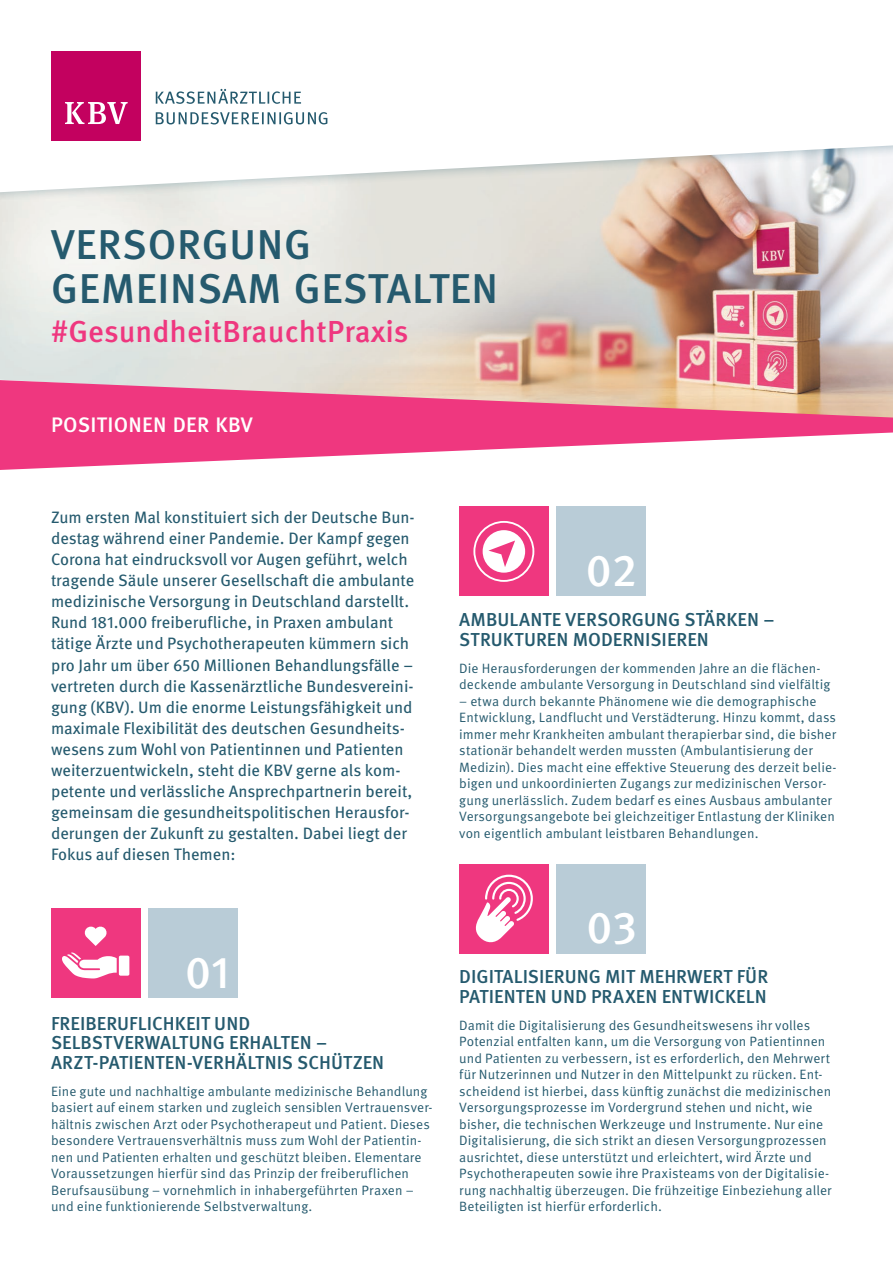
<style>
.page{position:relative;width:893px;height:1263px;background:#fff}
.page>*{position:absolute;margin:0;border:0;box-sizing:border-box;transform-origin:0 0}
.t1{font:500 45px "Meta Pro";color:#fff}
.t2{font:500 41.7px/43.5px "Meta Pro";letter-spacing:.015em;color:#255a6e}
.t3{font:500 30.45px "Meta Pro";letter-spacing:.005em;color:#ef377f}
.t4{font:500 21px "Meta Pro";letter-spacing:.015em;color:#fff}
.t5{font:500 18.75px/19.5px "Meta Pro";color:#255a6e}
.t6{font:16.5px/21px "Meta Pro";color:#255a6e}
.t7{font:13.5px/16.5px "Meta Pro Norm";letter-spacing:.005em;color:#255a6e}
</style>
<div class="page">
<img style="left:0;top:200px;width:893px;height:180px">
<svg style="left:0;top:192px;width:893px;height:8px;background:#e2ddd6"></svg>
<svg style="left:8px;top:88px;width:885px;height:104px"></svg>
<div style="left:51px;top:51px;width:90px;height:90px;background:#c3015f"></div>
<svg style="left:65px;top:102px;width:63px;height:22px"></svg>
<svg style="left:156px;top:112px;width:171px;height:12px"></svg>
<svg style="left:156px;top:89px;width:145px;height:15px"></svg>
<div style="left:148px;top:909px;width:89px;height:89px;background:#b9ccd7"></div>
<div style="left:51px;top:909px;width:89px;height:89px;background:#ef377f"></div>
<svg style="left:62px;top:952px;width:67px;height:26px"></svg>
<svg style="left:84px;top:926px;width:23px;height:20px"></svg>
<div style="left:556px;top:507px;width:90px;height:89px;background:#b9ccd7"></div>
<div style="left:459px;top:507px;width:90px;height:89px;background:#ef377f"></div>
<div style="left:483px;top:530px;width:42px;height:43px;background:#fff;border-radius:50%"></div>
<div style="left:473px;top:521px;width:61px;height:61px;border:2px solid #fff;border-radius:50%"></div>
<svg style="left:488px;top:540px;width:27px;height:27px"></svg>
<div style="left:556px;top:864px;width:90px;height:89px;background:#b9ccd7"></div>
<div style="left:459px;top:864px;width:90px;height:89px;background:#ef377f"></div>
<svg style="left:475px;top:874px;width:58px;height:69px"></svg>
<svg style="left:0;top:380px;width:893px;height:90px;fill:#ef377f"></svg>
<h2 class="t2" style="left:51px;top:220px;width:448px">VERSORGUNG<br>GEMEINSAM GESTALTEN</h2>
<h3 class="t3" style="left:51px;top:308px;width:359px">#GesundheitBrauchtPraxis</h3>
<h3 class="t4" style="left:51px;top:408px;width:203px">POSITIONEN DER KBV</h3>
<p class="t6" style="left:51px;top:506px;width:365px">Zum ersten Mal konstituiert sich der Deutsche Bun&shy;destag während einer Pandemie. Der Kampf gegen Corona hat eindrucksvoll vor Augen geführt, welch tragende Säule unserer Gesellschaft die ambulante medizinische Versorgung in Deutschland darstellt.<br>Rund 181.000 freiberufliche, in Praxen ambulant tätige Ärzte und Psychotherapeuten kümmern sich pro Jahr um über 650 Millionen Behandlungsfälle – vertreten durch die Kassenärztliche Bundesvereini&shy;gung (KBV). Um die enorme Leistungsfähigkeit und maximale Flexibilität des deutschen Gesundheits&shy;wesens zum Wohl von Patientinnen und Patienten weiterzuentwickeln, steht die KBV gerne als kom&shy;petente und verlässliche Ansprechpartnerin bereit, gemeinsam die gesundheitspolitischen Herausfor&shy;derungen der Zukunft zu gestalten. Dabei liegt der Fokus auf diesen Themen:</p>
<h1 class="t1" style="left:185px;top:937px;width:45px">01</h1>
<h3 class="t5" style="left:51px;top:1012px;width:335px">FREIBERUFLICHKEIT UND<br>SELBSTVERWALTUNG ERHALTEN –<br>ARZT-PATIENTEN-VERHÄLTNIS SCHÜTZEN</h3>
<p class="t7" style="left:51px;top:1082px;width:383px">Eine gute und nachhaltige ambulante medizinische Behandlung basiert auf einem starken und zugleich sensiblen Vertrauensver&shy;hältnis zwischen Arzt oder Psychotherapeut und Patient. Dieses besondere Vertrauensverhältnis muss zum Wohl der Patientin&shy;nen und Patienten erhalten und geschützt bleiben. Elementare Voraussetzungen hierfür sind das Prinzip der freiberuflichen Berufsausübung – vornehmlich in inhabergeführten Praxen – und eine funktionierende Selbstverwaltung.</p>
<h1 class="t1" style="left:586px;top:535px;width:53px">02</h1>
<h3 class="t5" style="left:459px;top:608px;width:317px">AMBULANTE VERSORGUNG STÄRKEN –<br>STRUKTUREN MODERNISIEREN</h3>
<p class="t7" style="left:459px;top:659px;width:373px">Die Herausforderungen der kommenden Jahre an die flächen&shy;deckende ambulante Versorgung in Deutschland sind vielfältig</p>
<p class="t7" style="left:459px;top:692px;width:379px">– etwa durch bekannte Phänomene wie die demographische Entwicklung, Landflucht und Verstädterung. Hinzu kommt, dass immer mehr Krankheiten ambulant therapierbar sind, die bisher stationär behandelt werden mussten (Ambulantisierung der Medizin). Dies macht eine effektive Steuerung des derzeit belie&shy;bigen und unkoordinierten Zugangs zur medizinischen Versor&shy;gung unerlässlich. Zudem bedarf es eines Ausbaus ambulanter Versorgungsangebote bei gleichzeitiger Entlastung der Kliniken von eigentlich ambulant leistbaren Behandlungen.</p>
<h1 class="t1" style="left:586px;top:892px;width:52px">03</h1>
<h3 class="t5" style="left:459px;top:965px;width:310px">DIGITALISIERUNG MIT MEHRWERT FÜR<br>PATIENTEN UND PRAXEN ENTWICKELN</h3>
<p class="t7" style="left:459px;top:1016px;width:374px">Damit die Digitalisierung des Gesundheitswesens ihr volles Potenzial entfalten kann, um die Versorgung von Patientinnen und Patienten zu verbessern, ist es erforderlich, den Mehrwert für Nutzerinnen und Nutzer in den Mittelpunkt zu rücken. Ent&shy;scheidend ist hierbei, dass künftig zunächst die medizinischen Versorgungsprozesse im Vordergrund stehen und nicht, wie bisher, die technischen Werkzeuge und Instrumente. Nur eine Digitalisierung, die sich strikt an diesen Versorgungprozessen ausrichtet, diese unterstützt und erleichtert, wird Ärzte und Psychotherapeuten sowie ihre Praxisteams von der Digitalisie&shy;rung nachhaltig überzeugen. Die frühzeitige Einbeziehung aller Beteiligten ist hierfür erforderlich.</p>
</div>
